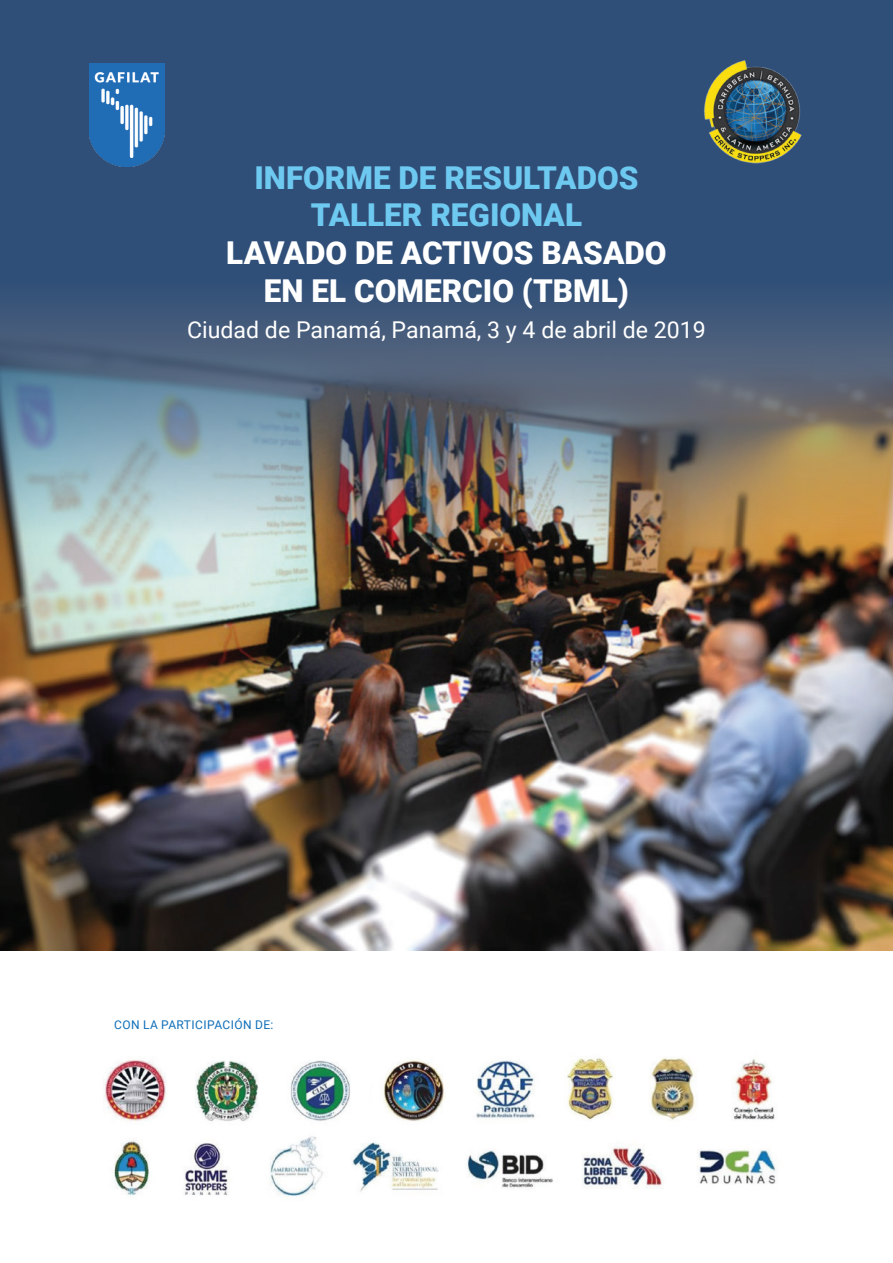
<style>
.page{position:relative;width:893px;height:1263px;background:#fff}
.page>*{position:absolute;margin:0;border:0;box-sizing:border-box;transform-origin:0 0}
.t1{font:900 31.5px/37.8px "Roboto";color:#fff;text-align:center}
.t2{font:900 31.5px/37.8px "Roboto";color:#6ec9f1;text-align:center}
.t3{font:23.1px "Roboto";color:#fff}
.t4{font:12px "Roboto";letter-spacing:.035em;color:#0f6eb8}
</style>
<div class="page">
<img style="left:0;top:547px;width:893px;height:404px">
<img style="left:0;top:0;width:893px;height:547px">
<img style="left:103px;top:1058px;width:674px;height:139px">
<img style="left:90px;top:63px;width:74px;height:104px">
<img style="left:703px;top:60px;width:99px;height:103px">
<p class="t2" style="left:254px;top:157px;width:386px">INFORME DE RESULTADOS<br>TALLER REGIONAL</p>
<p class="t1" style="left:226px;top:233px;width:442px">LAVADO DE ACTIVOS BASADO<br>EN EL COMERCIO (TBML)</p>
<p class="t3" style="left:187px;top:314px;width:520px">Ciudad de Panamá, Panamá, 3 y 4 de abril de 2019</p>
<p class="t4" style="left:114px;top:1016px;width:161px">Con la participación de:</p>
</div>
